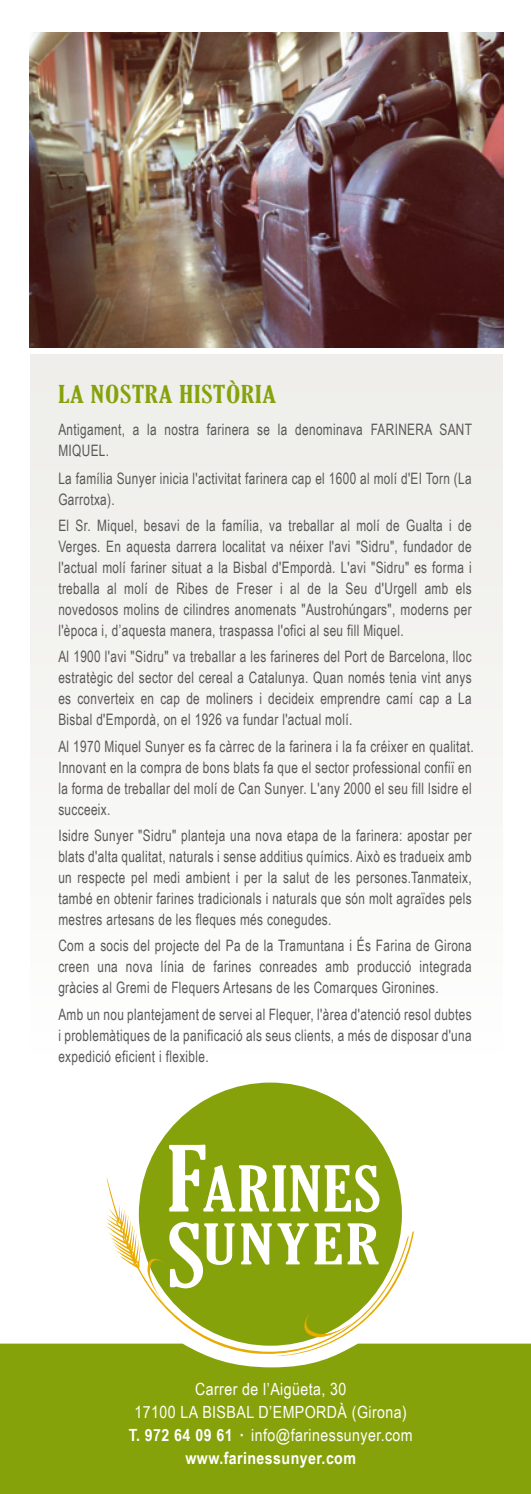
<style>
.page{position:relative;width:531px;height:1494px;background:#fff}
.page>*{position:absolute;margin:0;border:0;box-sizing:border-box;transform-origin:0 0}
.t1{font:extra-condensed 23.62px "Gloucester";letter-spacing:.025em;color:#86a20b;scale:1.33 1}
.t2{font:16.8px/22.8px "Arial Narrow";letter-spacing:.025em;color:#fff;text-align:center}
.t3{font:15.75px/21px "Arial Narrow";letter-spacing:.025em;color:#5a5757;text-align:justify;scale:.92 1}
.s1{font-weight:700}
</style>
<div class="page">
<div style="left:31px;top:354px;width:472px;height:718px;background:#f5f5f2"></div>
<div style="left:0;top:1343px;width:531px;height:150px;background:#86a20b"></div>
<img style="left:29px;top:33px;width:474px;height:315px">
<div style="left:139px;top:1082px;width:263px;height:263px;background:#86a20b;border-radius:50%"></div>
<svg style="left:169px;top:1144px;width:210px;height:68px"></svg>
<svg style="left:122px;top:1238px;width:287px;height:122px"></svg>
<svg style="left:106px;top:1177px;width:35px;height:92px"></svg>
<svg style="left:147px;top:1222px;width:88px;height:86px"></svg>
<svg style="left:241px;top:1222px;width:173px;height:133px"></svg>
<h1 class="t1" style="left:58px;top:381px;width:165px">LA NOSTRA HISTÒRIA</h1>
<p class="t3" style="left:58px;top:418px;width:451px">Antigament, a la nostra farinera se la denominava FARINERA SANT<br>MIQUEL.</p>
<p class="t3" style="left:58px;top:467px;width:451px">La família Sunyer inicia l'activitat farinera cap el 1600 al molí d'EI Torn (La<br>Garrotxa).</p>
<p class="t3" style="left:58px;top:515px;width:451px">El Sr. Miquel, besavi de la família, va treballar al molí de Gualta i de Verges. En aquesta darrera localitat va néixer l'avi "Sidru", fundador de l'actual molí fariner situat a la Bisbal d'Empordà. L'avi "Sidru" es forma i treballa al molí de Ribes de Freser i al de la Seu d'Urgell amb els novedosos molins de cilindres anomenats "Austrohúngars", moderns per l'època i, d’aquesta manera, traspassa l'ofici al seu fill Miquel.</p>
<p class="t3" style="left:58px;top:646px;width:451px">Al 1900 l'avi "Sidru" va treballar a les farineres del Port de Barcelona, lloc estratègic del sector del cereal a Catalunya. Quan només tenia vint anys es converteix en cap de moliners i decideix emprendre camí cap a La Bisbal d'Empordà, on el 1926 va fundar l'actual molí.</p>
<p class="t3" style="left:58px;top:735px;width:453px;text-align:left">Al 1970 Miquel Sunyer es fa càrrec de la farinera i la fa créixer en qualitat.<br>Innovant en la compra de bons blats fa que el sector professional confiï en la forma de treballar del molí de Can Sunyer. L'any 2000 el seu fill Isidre el succeeix.</p>
<p class="t3" style="left:58px;top:824px;width:451px">Isidre Sunyer "Sidru" planteja una nova etapa de la farinera: apostar per blats d'alta qualitat, naturals i sense additius químics. Això es tradueix amb un respecte pel medi ambient i per la salut de les persones.Tanmateix, també en obtenir farines tradicionals i naturals que són molt agraïdes pels mestres artesans de les fleques més conegudes.</p>
<p class="t3" style="left:58px;top:935px;width:451px">Com a socis del projecte del Pa de la Tramuntana i És Farina de Girona creen una nova línia de farines conreades amb producció integrada gràcies al Gremi de Flequers Artesans de les Comarques Gironines.</p>
<p class="t3" style="left:58px;top:1003px;width:451px">Amb un nou plantejament de servei al Flequer, l'àrea d'atenció resol dubtes i problemàtiques de la panificació als seus clients, a més de disposar d'una expedició eficient i flexible.</p>
<p class="t2" style="left:129px;top:1377px;width:285px">Carrer de l’Aigüeta, 30<br>17100 LA BISBAL D’EMPORDÀ (Girona)<br><span class="s1">T. 972 64 09 61 ·</span> info@farinessunyer.com <span class="s1">www.farinessunyer.com</span></p>
</div>
